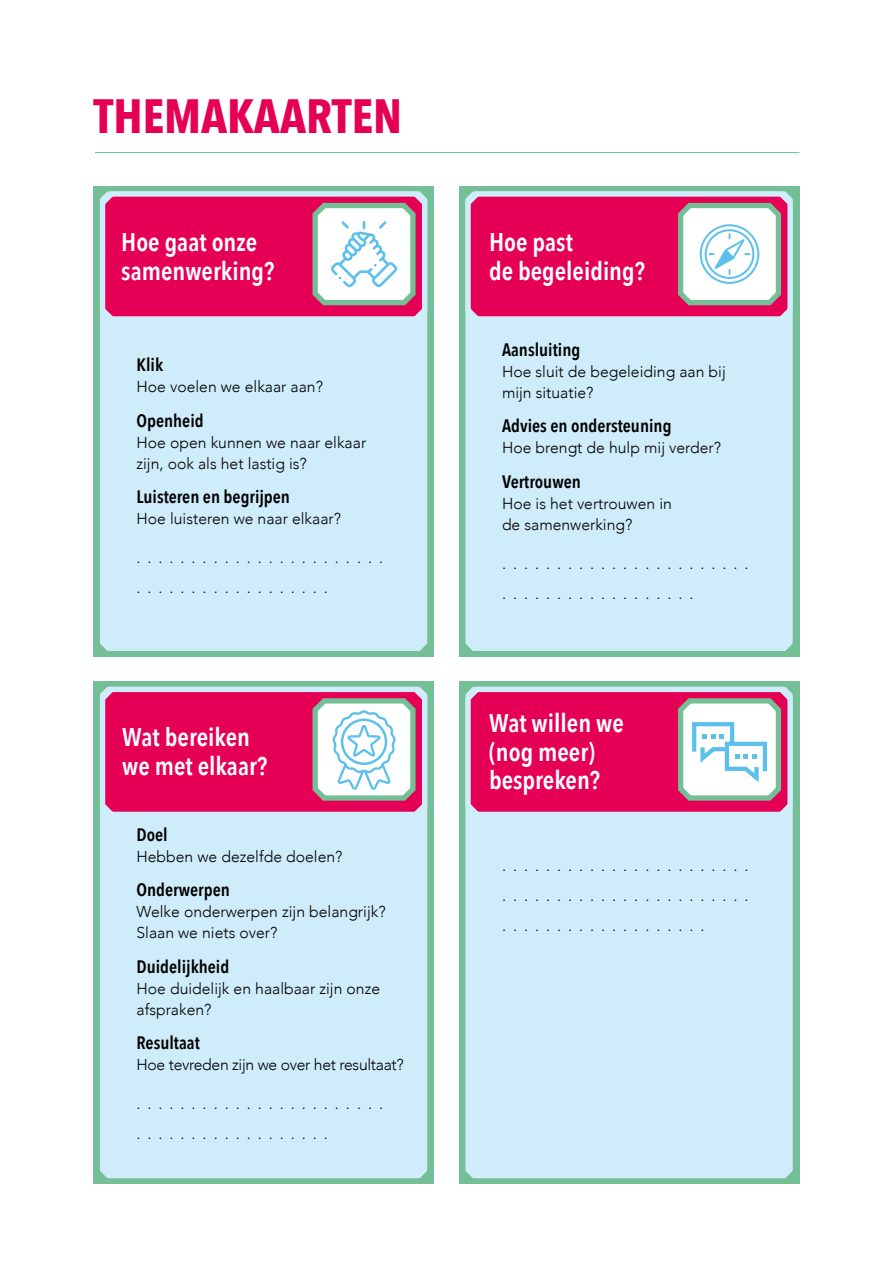
<style>
.page{position:relative;width:893px;height:1263px;background:#fff}
.page>*{position:absolute;margin:0;border:0;box-sizing:border-box;transform-origin:0 0}
.t1{font:700 48px "Avenir Next Condensed";color:#e50056}
.t2{font:600 25.5px/28.5px "Avenir Next Condensed";color:#fff}
.t3{font:600 18px "Avenir Next Condensed";color:#000}
.t4{font:300 15.75px/21px "Avenir";color:#000}
.t5{font:300 15.75px "Avenir";letter-spacing:-.02em;color:#000}
</style>
<div class="page">
<svg style="left:93px;top:186px;width:341px;height:471px;background:#c7e8f2"></svg>
<div style="left:93px;top:681px;width:341px;height:503px;background:#ceecf9"></div>
<svg style="left:459px;top:186px;width:341px;height:471px;background:#c7e8f1"></svg>
<svg style="left:459px;top:681px;width:341px;height:503px;background:#c3e6ed"></svg>
<hr style="left:95px;top:152px;width:704px;height:1px;background:#75bf96">
<svg style="left:97px;top:187px;width:333px;height:137px;background:#aad9d1"></svg>
<svg style="left:97px;top:682px;width:333px;height:138px;background:#a9d9d0"></svg>
<svg style="left:463px;top:187px;width:332px;height:137px;background:#abdad2"></svg>
<svg style="left:463px;top:682px;width:332px;height:138px;background:#abdad2"></svg>
<svg style="left:103px;top:194px;width:322px;height:125px"></svg>
<svg style="left:468px;top:194px;width:322px;height:125px"></svg>
<svg style="left:103px;top:689px;width:322px;height:125px"></svg>
<svg style="left:468px;top:689px;width:322px;height:125px"></svg>
<h1 class="t1" style="left:94px;top:87px;width:310px">THEMAKAARTEN</h1>
<h2 class="t2" style="left:121px;top:227px;width:155px">Hoe gaat onze samenwerking?</h2>
<p class="t3" style="left:136px;top:349px;width:28px">Klik</p>
<p class="t4" style="left:136px;top:376px;width:188px">Hoe voelen we elkaar aan?</p>
<p class="t3" style="left:136px;top:405px;width:69px">Openheid</p>
<p class="t4" style="left:136px;top:432px;width:231px">Hoe open kunnen we naar elkaar zijn, ook als het lastig is?</p>
<p class="t3" style="left:136px;top:481px;width:155px">Luisteren en begrijpen</p>
<p class="t4" style="left:136px;top:508px;width:206px">Hoe luisteren we naar elkaar?</p>
<p class="t4" style="left:136px;top:543px;width:248px;line-height:30px">....................... ..................</p>
<h2 class="t2" style="left:122px;top:722px;width:146px">Wat bereiken we met elkaar?</h2>
<p class="t3" style="left:136px;top:819px;width:33px">Doel</p>
<p class="t4" style="left:136px;top:846px;width:208px">Hebben we dezelfde doelen?</p>
<p class="t3" style="left:136px;top:874px;width:95px">Onderwerpen</p>
<p class="t4" style="left:136px;top:901px;width:251px">Welke onderwerpen zijn belangrijk?<br>Slaan we niets over?</p>
<p class="t3" style="left:136px;top:951px;width:94px">Duidelijkheid</p>
<p class="t4" style="left:136px;top:978px;width:245px">Hoe duidelijk en haalbaar zijn onze afspraken?</p>
<p class="t3" style="left:136px;top:1027px;width:65px">Resultaat</p>
<p class="t5" style="left:136px;top:1056px;width:269px">Hoe tevreden zijn we over het resultaat?</p>
<p class="t4" style="left:136px;top:1089px;width:248px;line-height:30px">....................... ..................</p>
<h2 class="t2" style="left:489px;top:227px;width:157px">Hoe past<br>de begeleiding?</h2>
<p class="t3" style="left:502px;top:334px;width:80px">Aansluiting</p>
<p class="t4" style="left:502px;top:361px;width:225px">Hoe sluit de begeleiding aan bij mijn situatie?</p>
<p class="t3" style="left:502px;top:410px;width:171px">Advies en ondersteuning</p>
<p class="t4" style="left:502px;top:437px;width:221px">Hoe brengt de hulp mij verder?</p>
<p class="t3" style="left:502px;top:466px;width:80px">Vertrouwen</p>
<p class="t4" style="left:502px;top:493px;width:171px">Hoe is het vertrouwen in de samenwerking?</p>
<p class="t4" style="left:502px;top:548px;width:248px;line-height:30px">....................... ..................</p>
<h2 class="t2" style="left:489px;top:708px;width:136px">Wat willen we (nog meer) bespreken?</h2>
<p class="t4" style="left:502px;top:850px;width:248px;line-height:30px;text-align:justify">....................... ....................... ...................</p>
</div>
